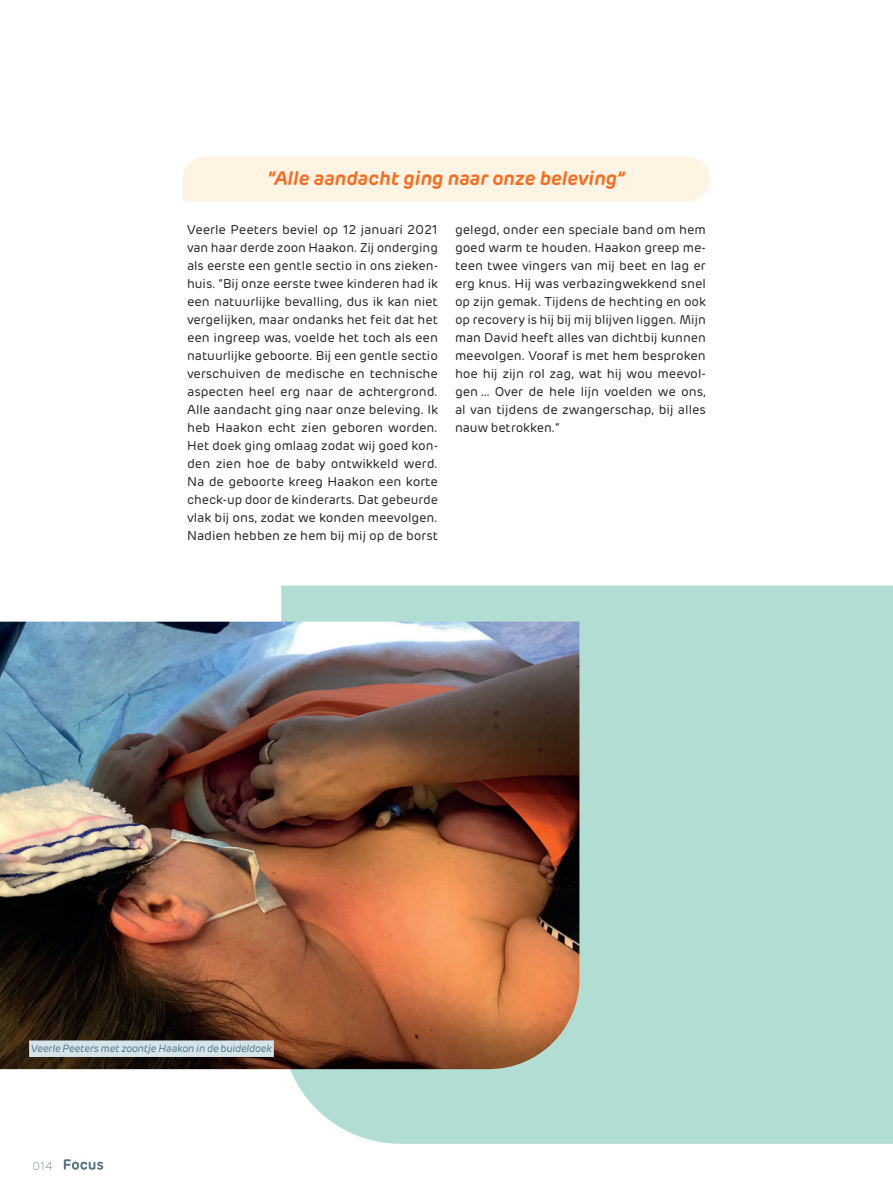
<style>
.page{position:relative;width:893px;height:1191px;background:#fff}
.page>*{position:absolute;margin:0;border:0;box-sizing:border-box;transform-origin:0 0}
.Citaat{font:italic 600 19.5px "Rubrik";color:#f36e21}
.Broodtekst{font:12.75px/18px "Rubrik";color:#231f20;text-align:justify}
.t1{font:200 11.55px "Rubrik New";color:#557482}
.Fotobijschrift{font:italic 10.5px "Rubrik";letter-spacing:-.015em;color:#557482}
</style>
<div class="page">
<div style="left:281px;top:585px;width:612px;height:558px;background:#b1ddd3"></div>
<svg style="left:64px;top:1159px;width:39px;height:10px"></svg>
<div style="left:183px;top:156px;width:527px;height:45px;background:#fef4e4"></div>
<img style="left:0;top:621px;width:579px;height:448px">
<div style="left:29px;top:1040px;width:245px;height:17px;background:#d5e3ea"></div>
<p class="Citaat" style="left:268px;top:166px;width:359px">“Alle aandacht ging naar onze beleving”</p>
<p class="Broodtekst" style="left:187px;top:221px;width:252px">Veerle Peeters beviel op 12 januari 2021 van haar derde zoon Haakon. Zij onderging als eerste een gentle sectio in ons zieken&shy;huis. “Bij onze eerste twee kinderen had ik een natuurlijke bevalling, dus ik kan niet vergelijken, maar ondanks het feit dat het een ingreep was, voelde het toch als een natuurlijke geboorte. Bij een gentle sectio verschuiven de medische en technische aspecten heel erg naar de achtergrond.<br>Alle aandacht ging naar onze beleving. Ik heb Haakon echt zien geboren worden.<br>Het doek ging omlaag zodat wij goed kon&shy;den zien hoe de baby ontwikkeld werd.<br>Na de geboorte kreeg Haakon een korte check-up door de kinderarts. Dat gebeurde vlak bij ons, zodat we konden meevolgen.<br>Nadien hebben ze hem bij mij op de borst</p>
<p class="Broodtekst" style="left:455px;top:221px;width:252px">gelegd, onder een speciale band om hem goed warm te houden. Haakon greep me&shy;teen twee vingers van mij beet en lag er erg knus. Hij was verbazingwekkend snel op zijn gemak. Tijdens de hechting en ook op recovery is hij bij mij blijven liggen. Mijn man David heeft alles van dichtbij kunnen meevolgen. Vooraf is met hem besproken hoe hij zijn rol zag, wat hij wou meevol&shy;gen … Over de hele lijn voelden we ons, al van tijdens de zwangerschap, bij alles nauw betrokken.”</p>
<p class="Fotobijschrift" style="left:31px;top:1041px;width:242px">Veerle Peeters met zoontje Haakon in de buideldoek</p>
<p class="t1" style="left:32px;top:1159px;width:22px">014</p>
</div>
